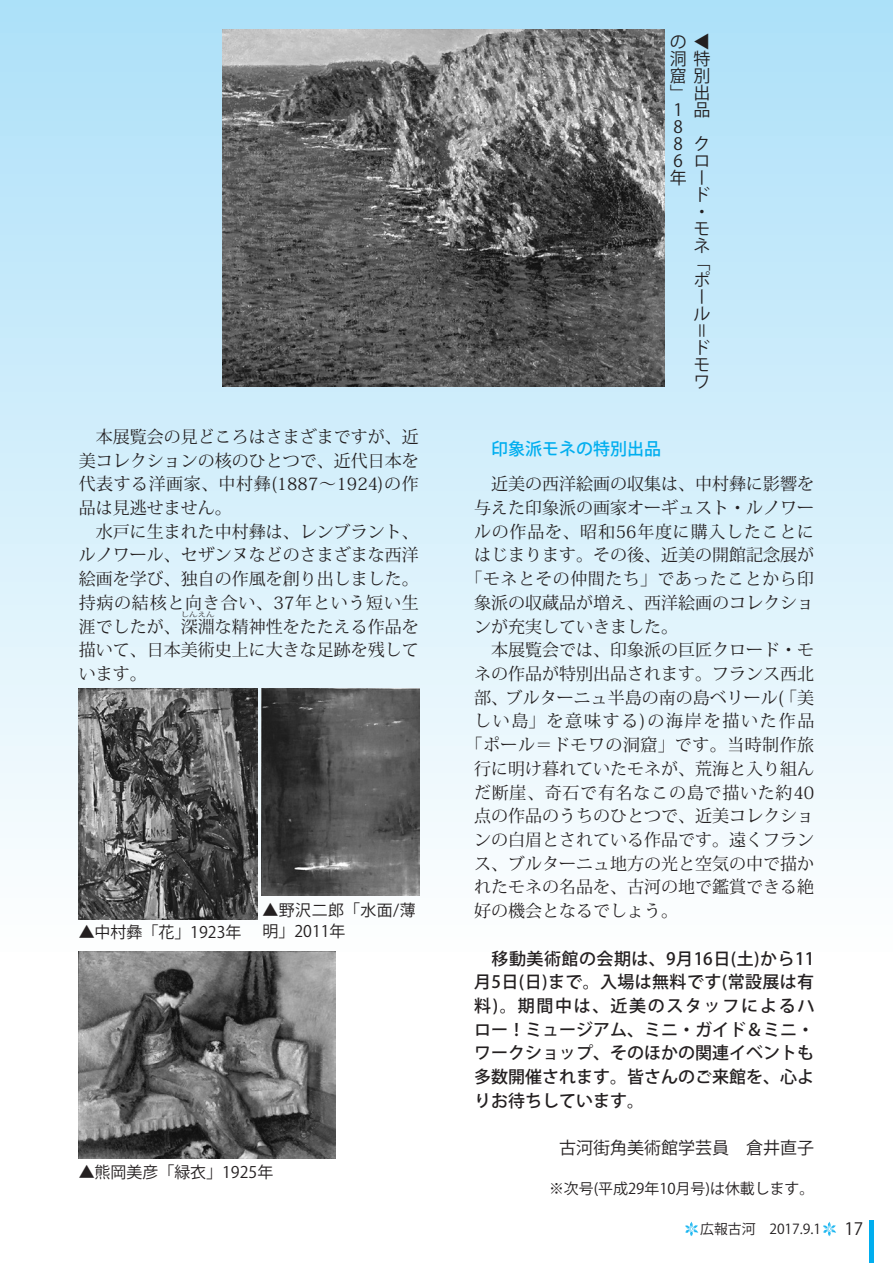
<style>
.page{position:relative;width:893px;height:1263px;background:#fff}
.page>*{position:absolute;margin:0;border:0;box-sizing:border-box;transform-origin:0 0}
.t1{font:16.95px/23.7px "Koz Min Pro";color:#231f20}
.t2{font:500 16.95px/23.7px "Koz Go Pro";color:#231f20;text-align:justify}
.t3{font:16.95px/17px "Koz Go Pro";color:#231f20;text-align:justify}
.t4{font:16.95px "Koz Min Pro";letter-spacing:.045em;color:#231f20}
.t5{font:16.95px "Koz Min Pro";letter-spacing:.025em;color:#231f20}
.t6{font:16.95px "Koz Min Pro";letter-spacing:.03em;color:#231f20}
.t7{font:16.95px "Koz Min Pro";letter-spacing:.1em;color:#231f20}
.t8{font:500 16.95px "Koz Go Pro";color:#00aeef}
.t9{font:15.9px/21.3px "Koz Go Pro";color:#231f20}
.t10{font:14.85px "Koz Go Pro";color:#231f20}
.t11{font:13.8px "Koz Go Pro";color:#231f20}
.t12{font:6.75px "Koz Min Pro";color:#231f20;scale:1.25 1}
</style>
<div class="page">
<div style="left:0;top:0;width:893px;height:959px;background:linear-gradient(to bottom,#acdff8,#fdfefe)"></div>
<img style="left:223px;top:30px;width:441px;height:357px">
<img style="left:79px;top:689px;width:178px;height:230px">
<img style="left:79px;top:951px;width:256px;height:207px">
<img style="left:261px;top:689px;width:158px;height:206px">
<hr style="left:870px;top:1220px;width:4px;height:43px;background:#00aeef">
<svg style="left:685px;top:1222px;width:13px;height:14px"></svg>
<svg style="left:823px;top:1222px;width:13px;height:14px"></svg>
<p class="t1" style="left:79px;top:424px;width:342px">　本展覧会の見どころはさまざまですが、近美コレクションの核のひとつで、近代日本を代表する洋画家、中村彝(1887～1924)の作品は見逃せません。<br>　水戸に生まれた中村彝は、レンブラント、ルノワール、セザンヌなどのさまざまな西洋絵画を学び、独自の作風を創り出しました。持病の結核と向き合い、37年という短い生涯でしたが、深淵な精神性をたたえる作品を</p>
<p class="t12" style="left:181px;top:609px;width:29px">しんえん</p>
<p class="t1" style="left:79px;top:638px;width:342px">描いて、日本美術史上に大きな足跡を残しています。</p>
<p class="t9" style="left:79px;top:922px;width:164px">▲中村彝「花」1923年</p>
<p class="t9" style="left:263px;top:899px;width:155px">▲野沢二郎「水面/薄明」2011年</p>
<p class="t9" style="left:79px;top:1162px;width:196px">▲熊岡美彦「緑衣」1925年</p>
<p class="t3" style="left:694px;top:50px;width:18px;rotate:-90deg">▲</p>
<p class="t3" style="left:693px;top:51px;width:18px">特別出品</p>
<p class="t3" style="left:693px;top:136px;width:16px">ク</p>
<p class="t3" style="left:693px;top:153px;width:16px">ロ</p>
<p class="t3" style="left:670px;top:170px;width:35px">年ー</p>
<p class="t3" style="left:693px;top:187px;width:18px">ド</p>
<p class="t3" style="left:693px;top:204px;width:12px">・</p>
<p class="t3" style="left:693px;top:221px;width:17px">モ</p>
<p class="t3" style="left:693px;top:238px;width:17px">ネ</p>
<p class="t3" style="left:693px;top:255px;width:18px">「</p>
<p class="t3" style="left:693px;top:272px;width:18px">ポ</p>
<p class="t3" style="left:693px;top:289px;width:11px">ー</p>
<p class="t3" style="left:693px;top:306px;width:18px">ル</p>
<p class="t3" style="left:693px;top:323px;width:12px">＝</p>
<p class="t3" style="left:693px;top:340px;width:18px">ド</p>
<p class="t3" style="left:693px;top:357px;width:17px">モ</p>
<p class="t3" style="left:693px;top:374px;width:16px">ワ</p>
<p class="t3" style="left:670px;top:34px;width:17px;text-align:left">の洞窟」<br>1<br>8<br>8<br>6</p>
<p class="t8" style="left:491px;top:438px;width:172px">印象派モネの特別出品</p>
<p class="t1" style="left:474px;top:472px;width:342px">　近美の西洋絵画の収集は、中村彝に影響を</p>
<p class="t1" style="left:474px;top:495px;width:342px">与えた印象派の画家オーギュスト・ルノワー</p>
<p class="t4" style="left:474px;top:519px;width:342px">ルの作品を、昭和56年度に購入したことに</p>
<p class="t1" style="left:474px;top:543px;width:342px">はじまります。その後、近美の開館記念展が</p>
<p class="t5" style="left:466px;top:567px;width:350px">「モネとその仲間たち」であったことから印</p>
<p class="t1" style="left:474px;top:590px;width:342px">象派の収蔵品が増え、西洋絵画のコレクショ</p>
<p class="t1" style="left:474px;top:614px;width:206px">ンが充実していきました。</p>
<p class="t1" style="left:474px;top:638px;width:342px">　本展覧会では、印象派の巨匠クロード・モ</p>
<p class="t1" style="left:474px;top:661px;width:342px">ネの作品が特別出品されます。フランス西北</p>
<p class="t1" style="left:474px;top:685px;width:342px">部、ブルターニュ半島の南の島ベリール(「美</p>
<p class="t7" style="left:474px;top:709px;width:342px">しい島」を意味する)の海岸を描いた作品</p>
<p class="t6" style="left:466px;top:733px;width:350px">「ポール＝ドモワの洞窟」です。当時制作旅</p>
<p class="t1" style="left:474px;top:756px;width:342px">行に明け暮れていたモネが、荒海と入り組ん</p>
<p class="t4" style="left:474px;top:780px;width:342px">だ断崖、奇石で有名なこの島で描いた約40</p>
<p class="t1" style="left:474px;top:804px;width:342px">点の作品のうちのひとつで、近美コレクショ</p>
<p class="t1" style="left:474px;top:827px;width:342px">ンの白眉とされている作品です。遠くフラン</p>
<p class="t1" style="left:474px;top:851px;width:342px">ス、ブルターニュ地方の光と空気の中で描か</p>
<p class="t1" style="left:474px;top:875px;width:342px">れたモネの名品を、古河の地で鑑賞できる絶</p>
<p class="t1" style="left:474px;top:898px;width:206px">好の機会となるでしょう。</p>
<p class="t2" style="left:474px;top:947px;width:342px">　移動美術館の会期は、9月16日(土)から11月5日(日)まで。入場は無料です(常設展は有料)。期間中は、近美のスタッフによるハロー！ミュージアム、ミニ・ガイド＆ミニ・ワークショップ、そのほかの関連イベントも多数開催されます。皆さんのご来館を、心よりお待ちしています。</p>
<p class="t3" style="left:559px;top:1140px;width:257px">古河街角美術館学芸員　倉井直子</p>
<p class="t10" style="left:549px;top:1179px;width:267px">※次号(平成29年10月号)は休載します。</p>
<p class="t11" style="left:700px;top:1220px;width:122px">広報古河　2017.9.1</p>
<p class="t3" style="left:844px;top:1221px;width:20px">17</p>
</div>
